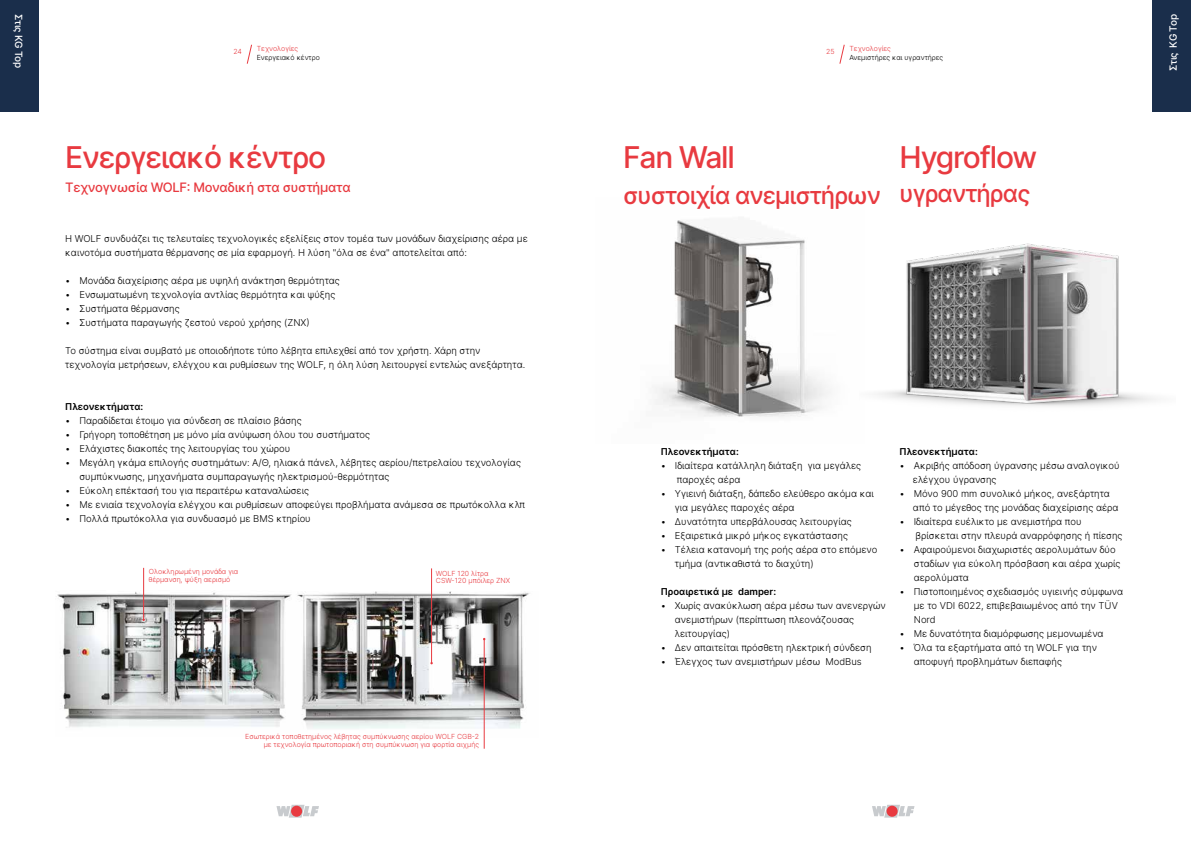
<style>
.page{position:relative;width:1191px;height:842px;background:#fff}
.page>*{position:absolute;margin:0;border:0;box-sizing:border-box;transform-origin:0 0}
.t1{font:500 30px "Inter";letter-spacing:-.04em;color:#e83a40}
.t2{font:500 24px "Inter";letter-spacing:-.04em;color:#e83a40}
.t3{font:500 13px "Inter";letter-spacing:-.02em;color:#e83a40}
.t4{font:500 10px "Inter";letter-spacing:-.04em;color:#fff}
.t5{font:300 9.5px/14px "Inter";color:#000}
.t6{font:600 9.5px "Inter";color:#000}
.t7{font:300 7px/7.7px "Inter";color:#e83a40}
.t8{font:300 7px "Inter";color:#000}
</style>
<div class="page">
<svg style="left:276px;top:805px;width:43px;height:13px"></svg>
<div style="left:291px;top:806px;width:11px;height:11px;background:#e83a40;border-radius:50%"></div>
<svg style="left:872px;top:805px;width:42px;height:13px"></svg>
<div style="left:886px;top:806px;width:11px;height:11px;background:#e83a40;border-radius:50%"></div>
<svg style="left:246px;top:44px;width:6px;height:20px"></svg>
<svg style="left:839px;top:44px;width:6px;height:20px"></svg>
<div style="left:0;top:0;width:39px;height:111px;background:#1a2e4b"></div>
<div style="left:1152px;top:0;width:39px;height:111px;background:#1a2e4b"></div>
<img style="left:877px;top:243px;width:280px;height:163px">
<img style="left:655px;top:220px;width:176px;height:197px">
<img style="left:57px;top:590px;width:473px;height:147px">
<hr style="left:431px;top:568px;width:1px;height:95px;background:#e83a40">
<hr style="left:143px;top:568px;width:1px;height:52px;background:#e83a40">
<hr style="left:484px;top:639px;width:1px;height:110px;background:#e83a40">
<p class="t4" style="left:26px;top:14px;width:56px;rotate:90deg">Στις KG Top</p>
<p class="t7" style="left:233px;top:48px;width:10px">24</p>
<p class="t7" style="left:849px;top:45px;width:43px">Τεχνολογίες</p>
<p class="t8" style="left:849px;top:53px;width:95px">Ανεμιστήρες και υγραντήρες</p>
<p class="t7" style="left:257px;top:45px;width:43px">Τεχνολογίες</p>
<p class="t8" style="left:257px;top:53px;width:64px">Ενεργειακό κέντρο</p>
<p class="t7" style="left:826px;top:48px;width:10px">25</p>
<h1 class="t1" style="left:65px;top:135px;width:262px">Ενεργειακό κέντρο</h1>
<h3 class="t3" style="left:65px;top:178px;width:287px">Τεχνογνωσία WOLF: Μοναδική στα συστήματα</h3>
<p class="t5" style="left:65px;top:232px;width:464px">Η WOLF συνδυάζει τις τελευταίες τεχνολογικές εξελίξεις στον τομέα των μονάδων διαχείρισης αέρα με καινοτόμα συστήματα θέρμανσης σε μία εφαρμογή. Η λύση "όλα σε ένα" αποτελείται από:</p>
<p class="t5" style="left:65px;top:274px;width:276px">• Μονάδα διαχείρισης αέρα με υψηλή ανάκτηση θερμότητας</p>
<p class="t5" style="left:65px;top:288px;width:272px">• Ενσωματωμένη τεχνολογία αντλίας θερμότητα και ψύξης</p>
<p class="t5" style="left:65px;top:302px;width:116px">• Συστήματα θέρμανσης</p>
<p class="t5" style="left:65px;top:316px;width:246px">• Συστήματα παραγωγής ζεστού νερού χρήσης (ΖΝΧ)</p>
<p class="t5" style="left:65px;top:344px;width:461px">Το σύστημα είναι συμβατό με οποιοδήποτε τύπο λέβητα επιλεχθεί από τον χρήστη. Χάρη στην τεχνολογία μετρήσεων, ελέγχου και ρυθμίσεων της WOLF, η όλη λύση λειτουργεί εντελώς ανεξάρτητα.</p>
<p class="t6" style="left:65px;top:400px;width:80px">Πλεονεκτήματα:</p>
<p class="t5" style="left:65px;top:414px;width:238px">• Παραδίδεται έτοιμο για σύνδεση σε πλαίσιο βάσης</p>
<p class="t5" style="left:65px;top:428px;width:306px">• Γρήγορη τοποθέτηση με μόνο μία ανύψωση όλου του συστήματος</p>
<p class="t5" style="left:65px;top:442px;width:226px">• Ελάχιστες διακοπές της λειτουργίας του χώρου</p>
<p class="t5" style="left:79px;top:456px;width:443px;text-indent:-14px">• Μεγάλη γκάμα επιλογής συστημάτων: Α/Θ, ηλιακά πάνελ, λέβητες αερίου/πετρελαίου τεχνολογίας συμπύκνωσης, μηχανήματα συμπαραγωγής ηλεκτρισμού-θερμότητας</p>
<p class="t5" style="left:65px;top:484px;width:245px">• Εύκολη επέκτασή του για περαιτέρω καταναλώσεις</p>
<p class="t5" style="left:65px;top:498px;width:461px">• Με ενιαία τεχνολογία ελέγχου και ρυθμίσεων αποφεύγει προβλήματα ανάμεσα σε πρωτόκολλα κλπ</p>
<p class="t5" style="left:65px;top:512px;width:247px">• Πολλά πρωτόκολλα για συνδυασμό με BMS κτηρίου</p>
<p class="t7" style="left:149px;top:567px;width:91px">Ολοκληρωμένη μονάδα για θέρμανση, ψύξη αερισμό</p>
<p class="t7" style="left:436px;top:569px;width:76px">WOLF 120 λίτρα<br>CSW-120 μπόιλερ ΖΝΧ</p>
<p class="t7" style="left:245px;top:733px;width:235px;text-align:right">Εσωτερικά τοποθετημένος λέβητας συμπύκνωσης αερίου WOLF CGB-2 με τεχνολογία πρωτοποριακή στη συμπύκνωση για φορτία αιχμής</p>
<h1 class="t1" style="left:623px;top:135px;width:113px">Fan Wall</h1>
<h2 class="t2" style="left:623px;top:178px;width:259px">συστοιχία ανεμιστήρων</h2>
<h1 class="t1" style="left:899px;top:135px;width:139px">Hygroflow</h1>
<h2 class="t2" style="left:899px;top:176px;width:132px">υγραντήρας</h2>
<p class="t6" style="left:660px;top:444px;width:80px">Πλεονεκτήματα:</p>
<p class="t5" style="left:676px;top:458px;width:186px;text-indent:-16px">• Ιδιαίτερα κατάλληλη διάταξη για μεγάλες παροχές αέρα</p>
<p class="t5" style="left:675px;top:486px;width:200px;text-indent:-14px">• Υγιεινή διάταξη, δάπεδο ελεύθερο ακόμα και για μεγάλες παροχές αέρα</p>
<p class="t5" style="left:660px;top:514px;width:192px">• Δυνατότητα υπερβάλουσας λειτουργίας</p>
<p class="t5" style="left:660px;top:528px;width:189px">• Εξαιρετικά μικρό μήκος εγκατάστασης</p>
<p class="t5" style="left:675px;top:542px;width:204px;text-indent:-14px">• Τέλεια κατανομή της ροής αέρα στο επόμενο τμήμα (αντικαθιστά το διαχύτη)</p>
<p class="t6" style="left:660px;top:584px;width:117px">Προαιρετικά με damper:</p>
<p class="t5" style="left:675px;top:598px;width:212px;text-indent:-14px">• Χωρίς ανακύκλωση αέρα μέσω των ανενεργών ανεμιστήρων (περίπτωση πλεονάζουσας λειτουργίας)</p>
<p class="t5" style="left:660px;top:640px;width:212px">• Δεν απαιτείται πρόσθετη ηλεκτρική σύνδεση</p>
<p class="t5" style="left:660px;top:654px;width:202px">• Έλεγχος των ανεμιστήρων μέσω ModBus</p>
<p class="t6" style="left:899px;top:444px;width:80px">Πλεονεκτήματα:</p>
<p class="t5" style="left:913px;top:458px;width:208px;text-indent:-13px">• Ακριβής απόδοση ύγρανσης μέσω αναλογικού ελέγχου ύγρανσης</p>
<p class="t5" style="left:913px;top:486px;width:207px;text-indent:-13px">• Μόνο 900 mm συνολικό μήκος, ανεξάρτητα από το μέγεθος της μονάδας διαχείρισης αέρα</p>
<p class="t5" style="left:915px;top:514px;width:208px;text-indent:-16px">• Ιδιαίτερα ευέλικτο με ανεμιστήρα που βρίσκεται στην πλευρά αναρρόφησης ή πίεσης</p>
<p class="t5" style="left:913px;top:542px;width:208px;text-indent:-14px">• Αφαιρούμενοι διαχωριστές αερολυμάτων δύο σταδίων για εύκολη πρόσβαση και αέρα χωρίς αερολύματα</p>
<p class="t5" style="left:913px;top:584px;width:211px;text-indent:-14px">• Πιστοποιημένος σχεδιασμός υγιεινής σύμφωνα με το VDI 6022, επιβεβαιωμένος από την TÜV<br>Nord</p>
<p class="t5" style="left:899px;top:626px;width:205px">• Με δυνατότητα διαμόρφωσης μεμονωμένα</p>
<p class="t5" style="left:913px;top:640px;width:185px;text-indent:-14px">• Όλα τα εξαρτήματα από τη WOLF για την αποφυγή προβλημάτων διεπαφής</p>
<p class="t4" style="left:1165px;top:71px;width:58px;rotate:-90deg">Στις KG Top</p>
</div>
